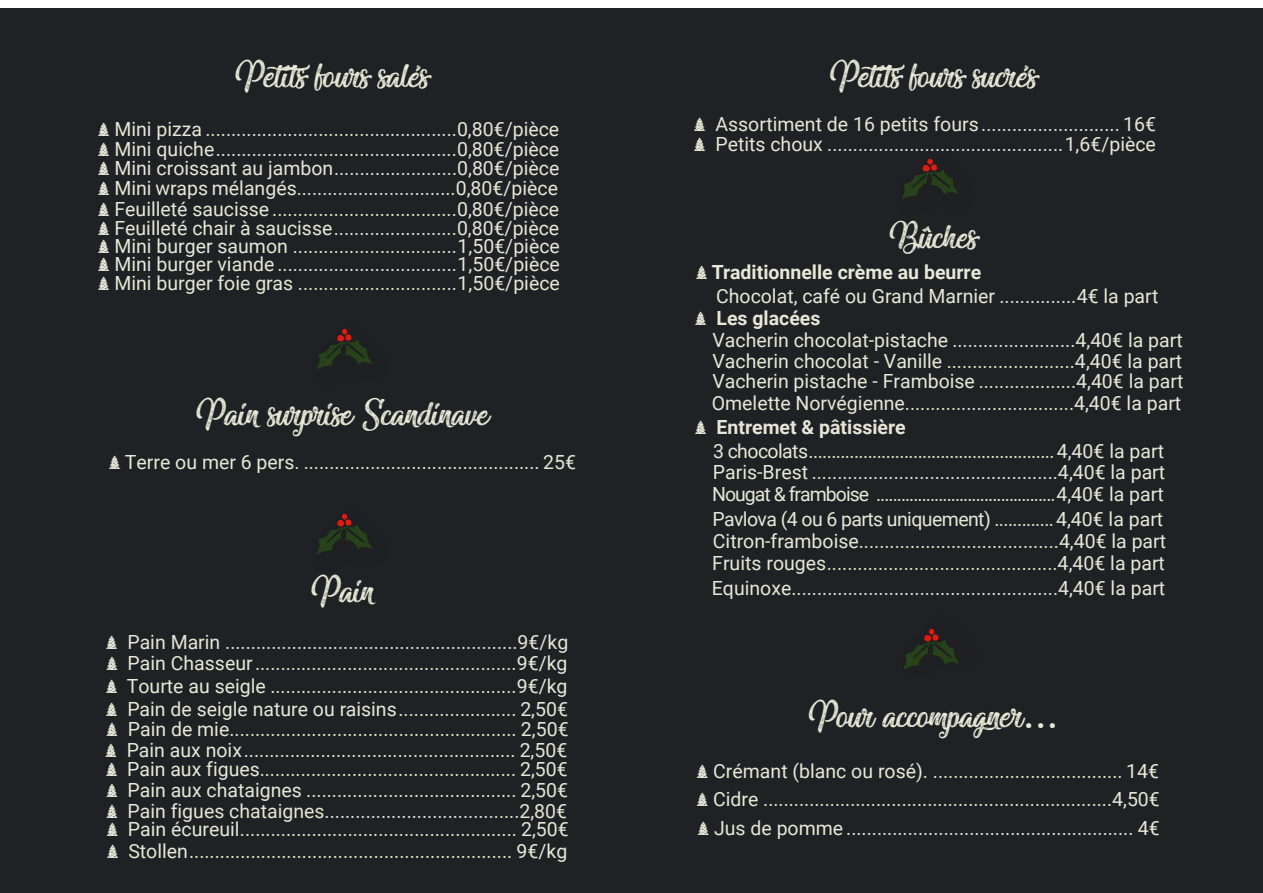
<style>
.page{position:relative;width:1263px;height:893px;background:#fff}
.page>*{position:absolute;margin:0;border:0;box-sizing:border-box;transform-origin:0 0}
.t1{font:45px "Miraculous&Christmas";color:#e7e8d6}
.t2{font:19.5px/18.6px "Roboto";color:#e7e8d6}
.t3{font:19.5px/19.5px "Roboto";color:#e7e6d7;text-align:justify}
.t4{font:19.5px "Roboto";color:#e8e7d7}
.t5{font:19.5px "Roboto";color:#e7e5d7}
.t6{font:700 19.5px "Roboto";color:#e7e8d6}
.t7{font:700 19.5px "Roboto";color:#e7e6d7}
.s1{color:#e7e6d7}
.s2{font-weight:700;color:#e7e6d7}
.s3{font-family:"Roboto"}
</style>
<div class="page">
<div style="left:0;top:8px;width:1263px;height:885px;background:#1f2125"></div>
<div style="left:895px;top:152px;width:81px;height:66px;background:#231f20"></div>
<img style="left:902px;top:158px;width:56px;height:42px">
<div style="left:310px;top:322px;width:81px;height:65px;background:#231f20"></div>
<img style="left:317px;top:328px;width:55px;height:42px">
<div style="left:900px;top:613px;width:81px;height:66px;background:#231f20"></div>
<img style="left:904px;top:628px;width:55px;height:42px">
<div style="left:310px;top:507px;width:81px;height:66px;background:#231f20"></div>
<img style="left:317px;top:513px;width:55px;height:42px">
<h1 class="t1" style="left:235px;top:59px;width:195px">Petits fours salés</h1>
<p class="t3" style="left:114px;top:121px;width:446px">Mini pizza .................................................0,80€/pièce Mini quiche ...............................................0,80€/pièce Mini croissant au jambon ........................0,80€/pièce Mini wraps mélangés...............................0,80€/pièce</p>
<p class="t2" style="left:114px;top:201px;width:447px;text-align:justify">Feuilleté saucisse ....................................<span class="s1">0,80€/pièce </span>Feuilleté chair à saucisse ........................<span class="s1">0,80€/pièce </span>Mini burger saumon ................................<span class="s1">1,50€/pièce </span>Mini burger viande ...................................<span class="s1">1,50€/pièce </span>Mini burger foie gras ...............................<span class="s1">1,50€/pièce</span></p>
<h1 class="t1" style="left:197px;top:397px;width:294px">Pain surprise Scandinave</h1>
<p class="t2" style="left:125px;top:454px;width:453px">Terre ou mer 6 pers. .............................................. 25€</p>
<h1 class="t1" style="left:312px;top:575px;width:64px">Pain</h1>
<p class="t5" style="left:127px;top:628px;width:442px">Pain Marin .........................................................9€/kg</p>
<p class="t2" style="left:127px;top:653px;width:443px;line-height:22.8px;text-align:justify">Pain Chasseur ...................................................9€/kg Tourte au seigle ................................................9€/kg Pain de seigle nature ou raisins ....................... 2,50€</p>
<p class="t2" style="left:127px;top:720px;width:443px;line-height:21.3px">Pain de mie ........................................................ 2,50€<br>Pain aux noix ..................................................... 2,50€</p>
<p class="t2" style="left:127px;top:760px;width:442px;line-height:21.1px">Pain aux figues.................................................. 2,50€<br>Pain aux chataignes ......................................... 2,50€</p>
<p class="t2" style="left:128px;top:820px;width:442px;line-height:21.6px">Pain écureuil ...................................................... 2,50€<br>Stollen ............................................................... 9€/kg</p>
<p class="t5" style="left:128px;top:797px;width:441px">Pain figues chataignes......................................2,80€</p>
<h1 class="t1" style="left:830px;top:59px;width:209px">Petits fours sucrés</h1>
<p class="t3" style="left:715px;top:116px;width:442px">Assortiment de 16 petits fours ........................... 16€<br>Petits choux ..............................................1,6€/pièce</p>
<h1 class="t1" style="left:890px;top:221px;width:90px">Bûches</h1>
<p class="t6" style="left:712px;top:264px;width:271px">Traditionnelle crème au beurre</p>
<p class="t2" style="left:716px;top:288px;width:444px">Chocolat, café ou Grand Marnier ...............4€ la part</p>
<p class="t2" style="left:713px;top:306px;width:472px;line-height:21.9px"><span class="s2">Les glacées<br></span><span class="s1">Vacherin</span> chocolat-pistache ........................4,40€ la part<br>Vacherin chocolat - Vanille .........................4,40€ la part</p>
<p class="t2" style="left:712px;top:371px;width:472px">Vacherin pistache - Framboise ...................4,40€ la part</p>
<p class="t7" style="left:716px;top:419px;width:191px">Entremet &amp; pâtissière</p>
<p class="t2" style="left:712px;top:442px;width:455px;line-height:21.5px;text-align:justify">3 chocolats......................................................4,40€ la part Paris-Brest ................................................4,40€ la part Nougat &amp; framboise ...........................................4,40€ la part</p>
<p class="t2" style="left:712px;top:509px;width:455px;line-height:22.2px">Pavlova (4 ou 6 parts uniquement) .............4,40€ la part<br>Citron-framboise.......................................4,40€ la part<br>Fruits rouges .............................................4,40€ la part</p>
<p class="t4" style="left:712px;top:389px;width:471px">Omelette Norvégienne.................................4,40€ la part</p>
<p class="t4" style="left:712px;top:574px;width:455px">Equinoxe....................................................4,40€ la part</p>
<h1 class="t1" style="left:809px;top:700px;width:251px">Pour accompagner<span class="s3">...</span></h1>
<p class="t2" style="left:713px;top:759px;width:448px;line-height:27.6px">Crémant (blanc ou rosé). ..................................... 14€<br>Cidre ....................................................................4,50€</p>
<p class="t2" style="left:714px;top:820px;width:447px">Jus de pomme ........................................................ 4€</p>
</div>
